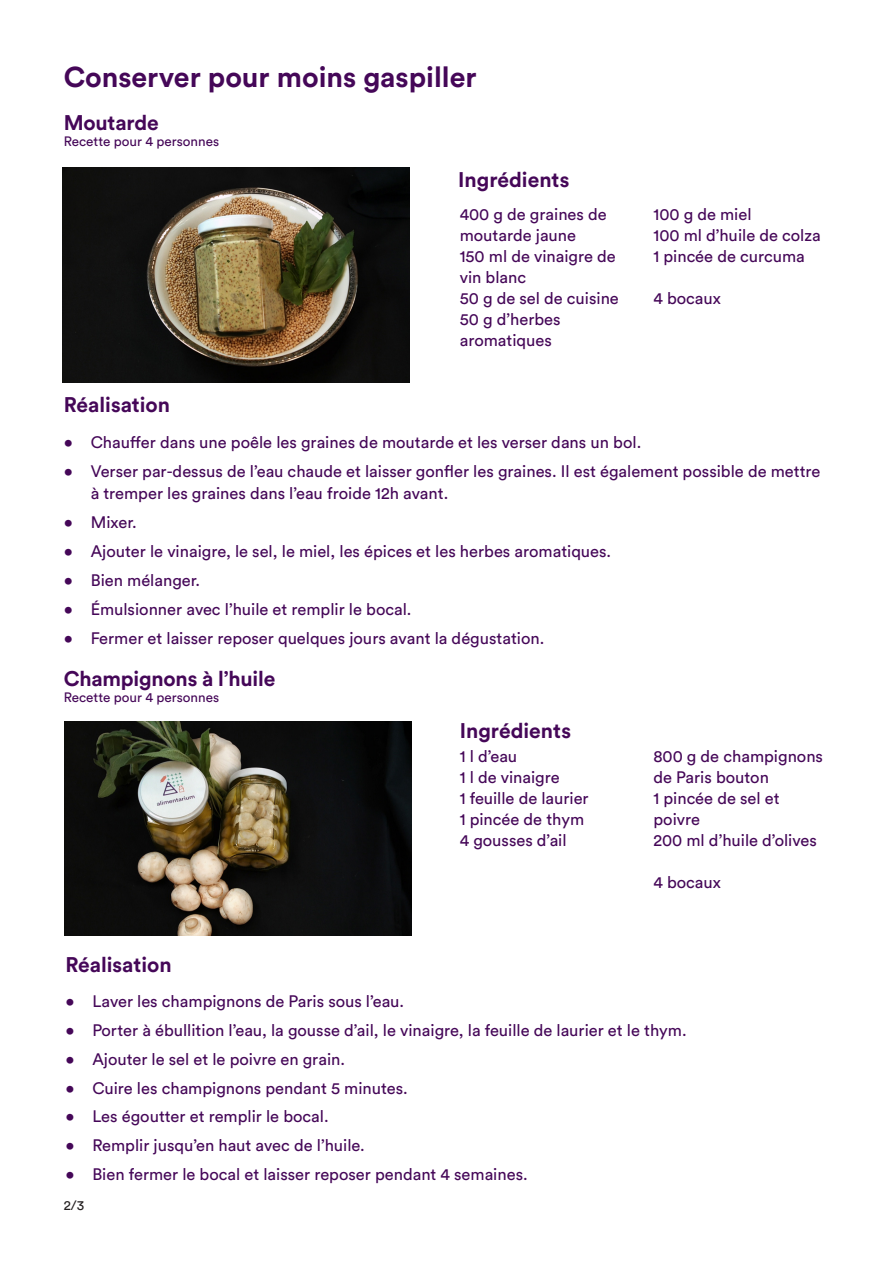
<style>
.page{position:relative;width:893px;height:1263px;background:#fff}
.page>*{position:absolute;margin:0;border:0;box-sizing:border-box;transform-origin:0 0}
.t1{font:700 28.5px "Circular Pro";color:#450758}
.t2{font:700 21px "Circular Pro";color:#450758}
.t3{font:16.5px/21px "Circular Pro";color:#450758}
.t4{font:13.5px "Circular Pro";color:#450758}
.t5{font:13.5px "Circular Pro";color:#231f20}
</style>
<div class="page">
<img style="left:63px;top:167px;width:347px;height:216px">
<img style="left:65px;top:721px;width:346px;height:214px">
<p class="t1" style="left:64px;top:57px;width:414px">Conserver pour moins gaspiller</p>
<p class="t2" style="left:64px;top:108px;width:96px">Moutarde</p>
<p class="t4" style="left:64px;top:132px;width:157px">Recette pour 4 personnes</p>
<p class="t2" style="left:458px;top:165px;width:113px">Ingrédients</p>
<p class="t3" style="left:460px;top:203px;width:149px">400 g de graines de moutarde jaune</p>
<p class="t3" style="left:460px;top:245px;width:158px">150 ml de vinaigre de vin blanc</p>
<p class="t3" style="left:460px;top:287px;width:161px">50 g de sel de cuisine</p>
<p class="t3" style="left:460px;top:308px;width:102px">50 g d’herbes aromatiques</p>
<p class="t3" style="left:653px;top:203px;width:100px">100 g de miel</p>
<p class="t3" style="left:653px;top:224px;width:169px">100 ml d’huile de colza</p>
<p class="t3" style="left:653px;top:245px;width:153px">1 pincée de curcuma</p>
<p class="t3" style="left:653px;top:287px;width:69px">4 bocaux</p>
<p class="t2" style="left:64px;top:391px;width:108px">Réalisation</p>
<p class="t3" style="left:64px;top:431px;width:579px">• Chauffer dans une poêle les graines de moutarde et les verser dans un bol.</p>
<p class="t3" style="left:91px;top:459px;width:731px;line-height:22.5px;text-indent:-27px">• Verser par-dessus de l’eau chaude et laisser gonfler les graines. Il est également possible de mettre à tremper les graines dans l’eau froide 12h avant.</p>
<p class="t3" style="left:64px;top:511px;width:74px">• Mixer.</p>
<p class="t3" style="left:64px;top:540px;width:549px">• Ajouter le vinaigre, le sel, le miel, les épices et les herbes aromatiques.</p>
<p class="t3" style="left:64px;top:569px;width:138px">• Bien mélanger.</p>
<p class="t3" style="left:64px;top:598px;width:349px">• Émulsionner avec l’huile et remplir le bocal.</p>
<p class="t3" style="left:64px;top:626px;width:482px">• Fermer et laisser reposer quelques jours avant la dégustation.</p>
<p class="t2" style="left:64px;top:664px;width:213px">Champignons à l’huile</p>
<p class="t4" style="left:64px;top:688px;width:157px">Recette pour 4 personnes</p>
<p class="t2" style="left:460px;top:716px;width:113px">Ingrédients</p>
<p class="t3" style="left:460px;top:745px;width:59px">1 l d’eau</p>
<p class="t3" style="left:460px;top:766px;width:102px">1 l de vinaigre</p>
<p class="t3" style="left:460px;top:787px;width:130px">1 feuille de laurier</p>
<p class="t3" style="left:460px;top:808px;width:126px">1 pincée de thym</p>
<p class="t3" style="left:460px;top:829px;width:108px">4 gousses d’ail</p>
<p class="t3" style="left:653px;top:745px;width:171px">800 g de champignons de Paris bouton</p>
<p class="t3" style="left:653px;top:787px;width:128px">1 pincée de sel et poivre</p>
<p class="t3" style="left:653px;top:829px;width:165px">200 ml d’huile d’olives</p>
<p class="t3" style="left:653px;top:871px;width:69px">4 bocaux</p>
<p class="t2" style="left:65px;top:950px;width:108px">Réalisation</p>
<p class="t3" style="left:65px;top:990px;width:340px">• Laver les champignons de Paris sous l’eau.</p>
<p class="t3" style="left:65px;top:1019px;width:623px">• Porter à ébullition l’eau, la gousse d’ail, le vinaigre, la feuille de laurier et le thym.</p>
<p class="t3" style="left:65px;top:1047px;width:281px">• Ajouter le sel et le poivre en grain.</p>
<p class="t3" style="left:65px;top:1076px;width:344px">• Cuire les champignons pendant 5 minutes.</p>
<p class="t3" style="left:65px;top:1105px;width:265px">• Les égoutter et remplir le bocal.</p>
<p class="t3" style="left:65px;top:1134px;width:301px">• Remplir jusqu’en haut avec de l’huile.</p>
<p class="t3" style="left:65px;top:1163px;width:464px">• Bien fermer le bocal et laisser reposer pendant 4 semaines.</p>
<p class="t5" style="left:64px;top:1196px;width:22px">2/3</p>
</div>
